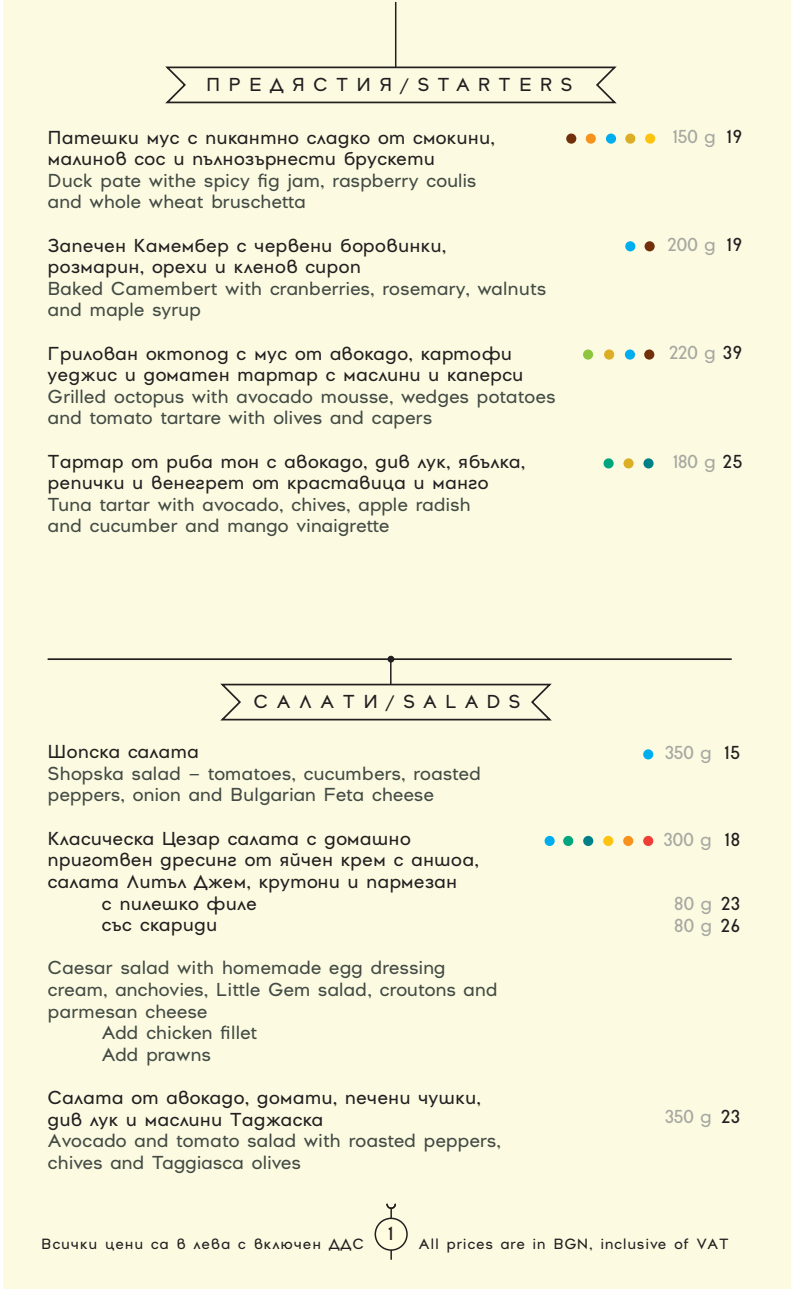
<style>
.page{position:relative;width:791px;height:1289px;background:#fff}
.page>*{position:absolute;margin:0;border:0;box-sizing:border-box;transform-origin:0 0}
.t1{font:18.3px "Sense";color:#231f20}
.t2{font:18px/21.6px "Sense";letter-spacing:-.02em;color:#434b44}
.t3{font:18px/21.6px "Sense";color:#231f20}
.t4{font:18px/21.9px "Sense";letter-spacing:-.05em;color:#a8a8a2}
.t5{font:18px "Sense";letter-spacing:.46em;color:#231f20}
.t6{font:18px "Sense";letter-spacing:.445em;color:#231f20}
.t7{font:14.25px "Sense";letter-spacing:.05em;color:#231f20}
.s1{color:#231f20}
</style>
<div class="page">
<div style="left:3px;top:0;width:788px;height:1288px;background:#fcfbe2"></div>
<svg style="left:165px;top:65px;width:452px;height:39px"></svg>
<hr style="left:395px;top:2px;width:1px;height:65px;background:#231f20">
<hr style="left:48px;top:658px;width:684px;height:2px;background:#231f20">
<svg style="left:387px;top:655px;width:7px;height:7px"></svg>
<svg style="left:220px;top:659px;width:332px;height:62px"></svg>
<hr style="left:390px;top:1207px;width:2px;height:52px;background:#231f20">
<div style="left:375px;top:1218px;width:32px;height:31px;background:#fffce0;border-radius:50%"></div>
<div style="left:375px;top:1217px;width:33px;height:33px;border:2px solid #231f20;border-radius:50%"></div>
<svg style="left:386px;top:1203px;width:10px;height:6px"></svg>
<div style="left:643px;top:749px;width:10px;height:10px;background:#00aeef;border-radius:50%"></div>
<div style="left:643px;top:835px;width:10px;height:11px;background:#ee3e35;border-radius:50%"></div>
<div style="left:623px;top:835px;width:10px;height:11px;background:#f7931d;border-radius:50%"></div>
<div style="left:603px;top:835px;width:10px;height:11px;background:#fec210;border-radius:50%"></div>
<div style="left:583px;top:835px;width:10px;height:11px;background:#008087;border-radius:50%"></div>
<div style="left:563px;top:835px;width:10px;height:11px;background:#00a77e;border-radius:50%"></div>
<div style="left:606px;top:133px;width:10px;height:11px;background:#00aeef;border-radius:50%"></div>
<div style="left:625px;top:133px;width:10px;height:11px;background:#dcae26;border-radius:50%"></div>
<div style="left:586px;top:133px;width:10px;height:11px;background:#f7931d;border-radius:50%"></div>
<div style="left:544px;top:835px;width:11px;height:11px;background:#00aeef;border-radius:50%"></div>
<div style="left:645px;top:133px;width:10px;height:11px;background:#fec210;border-radius:50%"></div>
<div style="left:625px;top:241px;width:10px;height:10px;background:#00aeef;border-radius:50%"></div>
<div style="left:644px;top:241px;width:11px;height:10px;background:#72300a;border-radius:50%"></div>
<div style="left:603px;top:458px;width:11px;height:10px;background:#00a77e;border-radius:50%"></div>
<div style="left:643px;top:458px;width:10px;height:10px;background:#008087;border-radius:50%"></div>
<div style="left:583px;top:349px;width:10px;height:10px;background:#8bc63e;border-radius:50%"></div>
<div style="left:625px;top:349px;width:10px;height:10px;background:#00aeef;border-radius:50%"></div>
<div style="left:644px;top:349px;width:10px;height:10px;background:#72300a;border-radius:50%"></div>
<div style="left:604px;top:349px;width:10px;height:10px;background:#dcae26;border-radius:50%"></div>
<div style="left:566px;top:133px;width:10px;height:11px;background:#72300a;border-radius:50%"></div>
<div style="left:623px;top:458px;width:11px;height:10px;background:#dcae26;border-radius:50%"></div>
<p class="t5" style="left:206px;top:71px;width:368px">ПРЕДЯСТИЯ/STARTERS</p>
<p class="t3" style="left:48px;top:126px;width:449px">Патешки мус с пикантно сладко от смокини, малинов сос и пълнозърнести брускети</p>
<p class="t2" style="left:48px;top:169px;width:430px">Duck pate withe spicy fig jam, raspberry coulis and whole wheat bruschetta</p>
<p class="t3" style="left:48px;top:234px;width:400px">Запечен Камембер с червени боровинки, розмарин, орехи и кленов сироп</p>
<p class="t2" style="left:48px;top:277px;width:500px">Baked Camembert with cranberries, rosemary, walnuts and maple syrup</p>
<p class="t3" style="left:48px;top:342px;width:477px">Грилован октопод с мус от авокадо, картофи уеджис и доматен тартар с маслини и каперси</p>
<p class="t2" style="left:48px;top:385px;width:509px">Grilled octopus with avocado mousse, wedges potatoes and tomato tartare with olives and capers</p>
<p class="t3" style="left:48px;top:450px;width:479px">Тартар от риба тон с авокадо, див лук, ябълка, репички и венегрет от краставица и манго</p>
<p class="t2" style="left:48px;top:493px;width:425px">Tuna tartar with avocado, chives, apple radish and cucumber and mango vinaigrette</p>
<p class="t6" style="left:254px;top:688px;width:268px">САЛАТИ/SALADS</p>
<p class="t3" style="left:48px;top:740px;width:153px">Шопска салата</p>
<p class="t2" style="left:48px;top:762px;width:435px">Shopska salad – tomatoes, cucumbers, roasted peppers, onion and Bulgarian Feta cheese</p>
<p class="t3" style="left:48px;top:827px;width:365px">Класическа Цезар салата с домашно</p>
<p class="t3" style="left:48px;top:848px;width:433px">приготвен дресинг от яйчен крем с аншоа,</p>
<p class="t3" style="left:48px;top:870px;width:411px">салата Литъл Джем, крутони и пармезан</p>
<p class="t3" style="left:102px;top:891px;width:157px">с пилешко филе</p>
<p class="t3" style="left:102px;top:913px;width:117px">със скариди</p>
<p class="t2" style="left:48px;top:956px;width:400px">Caesar salad with homemade egg dressing</p>
<p class="t2" style="left:48px;top:978px;width:452px">cream, anchovies, Little Gem salad, croutons and</p>
<p class="t2" style="left:48px;top:999px;width:162px">parmesan cheese</p>
<p class="t2" style="left:102px;top:1021px;width:157px">Add chicken fillet</p>
<p class="t2" style="left:102px;top:1043px;width:111px">Add prawns</p>
<p class="t3" style="left:48px;top:1086px;width:435px">Салата от авокадо, домати, печени чушки, див лук и маслини Таджаска</p>
<p class="t2" style="left:48px;top:1129px;width:455px">Avocado and tomato salad with roasted peppers, chives and Taggiasca olives</p>
<p class="t4" style="left:673px;top:125px;width:71px">150 g <span class="s1">19</span></p>
<p class="t4" style="left:667px;top:233px;width:77px">200 g <span class="s1">19</span></p>
<p class="t4" style="left:669px;top:341px;width:75px">220 g <span class="s1">39</span></p>
<p class="t4" style="left:673px;top:450px;width:71px">180 g <span class="s1">25</span></p>
<p class="t4" style="left:665px;top:741px;width:77px">350 g <span class="s1">15</span></p>
<p class="t4" style="left:663px;top:827px;width:78px">300 g <span class="s1">18</span></p>
<p class="t4" style="left:674px;top:892px;width:40px">80 g<br>80 g</p>
<p class="t3" style="left:720px;top:892px;width:21px">23<br>26</p>
<p class="t4" style="left:665px;top:1105px;width:77px">350 g <span class="s1">23</span></p>
<p class="t1" style="left:388px;top:1219px;width:7px">1</p>
<p class="t7" style="left:41px;top:1233px;width:324px">Всички цени са в лева с включен ДДС</p>
<p class="t7" style="left:418px;top:1233px;width:312px">All prices are in BGN, inclusive of VAT</p>
</div>
